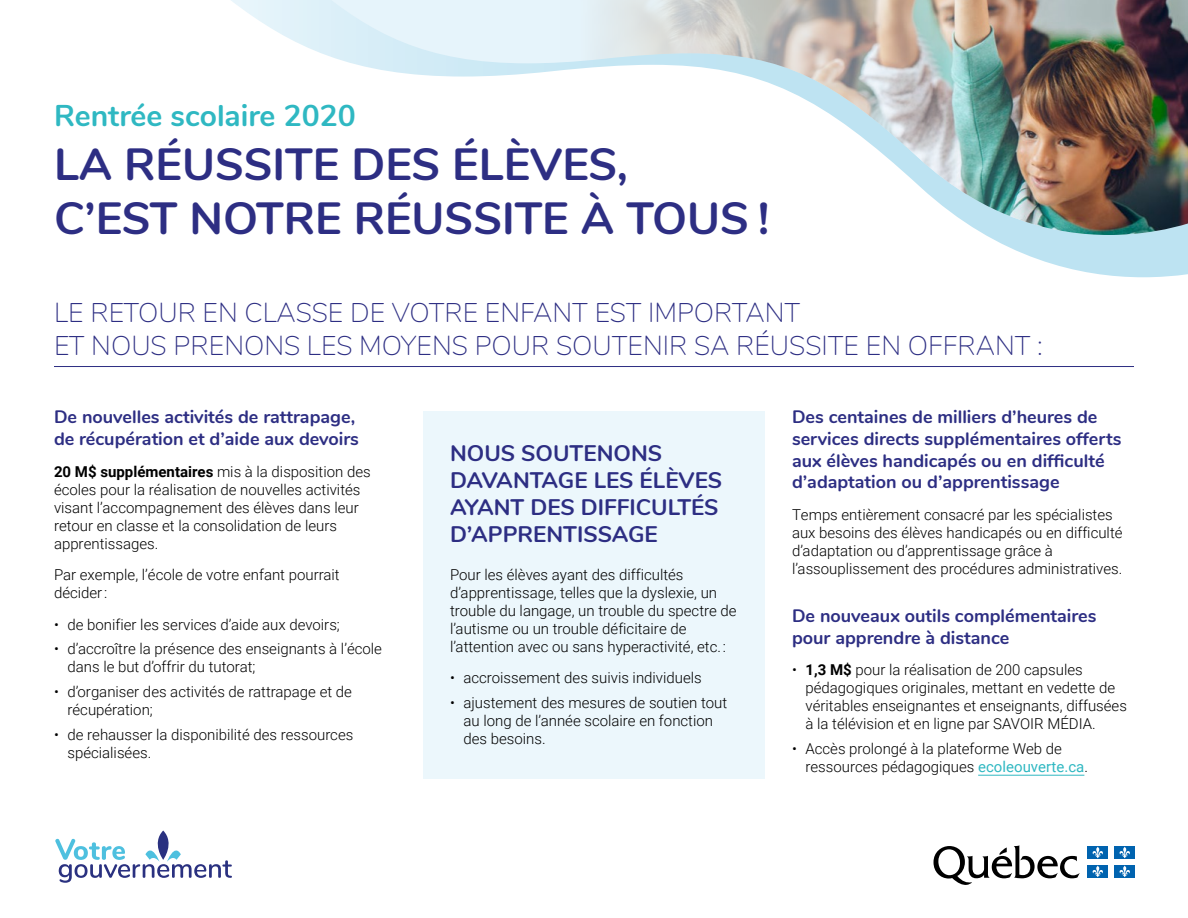
<style>
.page{position:relative;width:1188px;height:918px;background:#fff}
.page>*{position:absolute;margin:0;border:0;box-sizing:border-box;transform-origin:0 0}
.t1{font:700 45px/54px "Nunito";color:#2d2e83}
.t2{font:700 30px "Nunito";color:#2fb8c2}
.t3{font:200 27px/32.4px "Nunito";color:#2d2e83}
.t4{font:700 22.5px/27px "Nunito";color:#2d2e83}
.t5{font:700 18px/21.6px "Nunito";color:#2d2e83}
.t6{font:300 15px/18px "Roboto";color:#000}
.s1{font-weight:700}
.s2{font-weight:400;color:#2fb8c2}
</style>
<div class="page">
<hr style="left:978px;top:775px;width:106px;height:1px;background:#2fb8c2">
<hr style="left:54px;top:366px;width:1080px;height:1px;background:#2d2e83">
<div style="left:423px;top:411px;width:342px;height:367px;background:#ecf7fc"></div>
<svg style="left:231px;top:0;width:957px;height:277px"></svg>
<svg style="left:313px;top:0;width:247px;height:235px"></svg>
<img style="left:560px;top:0;width:628px;height:235px">
<img style="left:933px;top:845px;width:202px;height:40px">
<img style="left:56px;top:831px;width:176px;height:52px">
<h1 class="t2" style="left:54px;top:93px;width:303px">Rentrée scolaire 2020</h1>
<h1 class="t1" style="left:54px;top:135px;width:717px">LA RÉUSSITE DES ÉLÈVES,<br>C’EST NOTRE RÉUSSITE À TOUS !</h1>
<h2 class="t3" style="left:54px;top:295px;width:990px">LE RETOUR EN CLASSE DE VOTRE ENFANT EST IMPORTANT<br>ET NOUS PRENONS LES MOYENS POUR SOUTENIR SA RÉUSSITE EN OFFRANT :</h2>
<h3 class="t5" style="left:54px;top:405px;width:307px">De nouvelles activités de rattrapage, de récupération et d’aide aux devoirs</h3>
<p class="t6" style="left:54px;top:462px;width:318px"><span class="s1">20 M$ supplémentaires</span> mis à la disposition des écoles pour la réalisation de nouvelles activités visant l’accompagnement des élèves dans leur retour en classe et la consolidation de leurs apprentissages.</p>
<p class="t6" style="left:54px;top:565px;width:287px">Par exemple, l’école de votre enfant pourrait décider :</p>
<p class="t6" style="left:54px;top:615px;width:287px">• de bonifier les services d’aide aux devoirs;</p>
<p class="t6" style="left:68px;top:639px;width:316px;text-indent:-14px">• d’accroître la présence des enseignants à l’école dans le but d’offrir du tutorat;</p>
<p class="t6" style="left:68px;top:682px;width:286px;text-indent:-14px">• d’organiser des activités de rattrapage et de récupération;</p>
<p class="t6" style="left:68px;top:725px;width:287px;text-indent:-14px">• de rehausser la disponibilité des ressources spécialisées.</p>
<h4 class="t4" style="left:450px;top:438px;width:274px">NOUS SOUTENONS<br>DAVANTAGE LES ÉLÈVES<br>AYANT DES DIFFICULTÉS<br>D’APPRENTISSAGE</h4>
<p class="t6" style="left:450px;top:565px;width:288px">Pour les élèves ayant des difficultés d’apprentissage, telles que la dyslexie, un trouble du langage, un trouble du spectre de l’autisme ou un trouble déficitaire de l’attention avec ou sans hyperactivité, etc. :</p>
<p class="t6" style="left:450px;top:668px;width:253px">• accroissement des suivis individuels</p>
<p class="t6" style="left:464px;top:693px;width:265px;text-indent:-14px">• ajustement des mesures de soutien tout au long de l’année scolaire en fonction des besoins.</p>
<h3 class="t5" style="left:792px;top:405px;width:331px">Des centaines de milliers d’heures de services directs supplémentaires offerts aux élèves handicapés ou en difficulté d’adaptation ou d’apprentissage</h3>
<p class="t6" style="left:792px;top:505px;width:332px">Temps entièrement consacré par les spécialistes aux besoins des élèves handicapés ou en difficulté d’adaptation ou d’apprentissage grâce à l’assouplissement des procédures administratives.</p>
<h3 class="t5" style="left:792px;top:604px;width:306px">De nouveaux outils complémentaires pour apprendre à distance</h3>
<p class="t6" style="left:806px;top:661px;width:323px;text-indent:-14px">• <span class="s1">1,3 M$</span> pour la réalisation de 200 capsules pédagogiques originales, mettant en vedette de véritables enseignantes et enseignants, diffusées à la télévision et en ligne par SAVOIR MÉDIA.</p>
<p class="t6" style="left:806px;top:739px;width:284px;text-indent:-14px">• Accès prolongé à la plateforme Web de ressources pédagogiques <span class="s2">ecoleouverte.ca</span>.</p>
</div>
